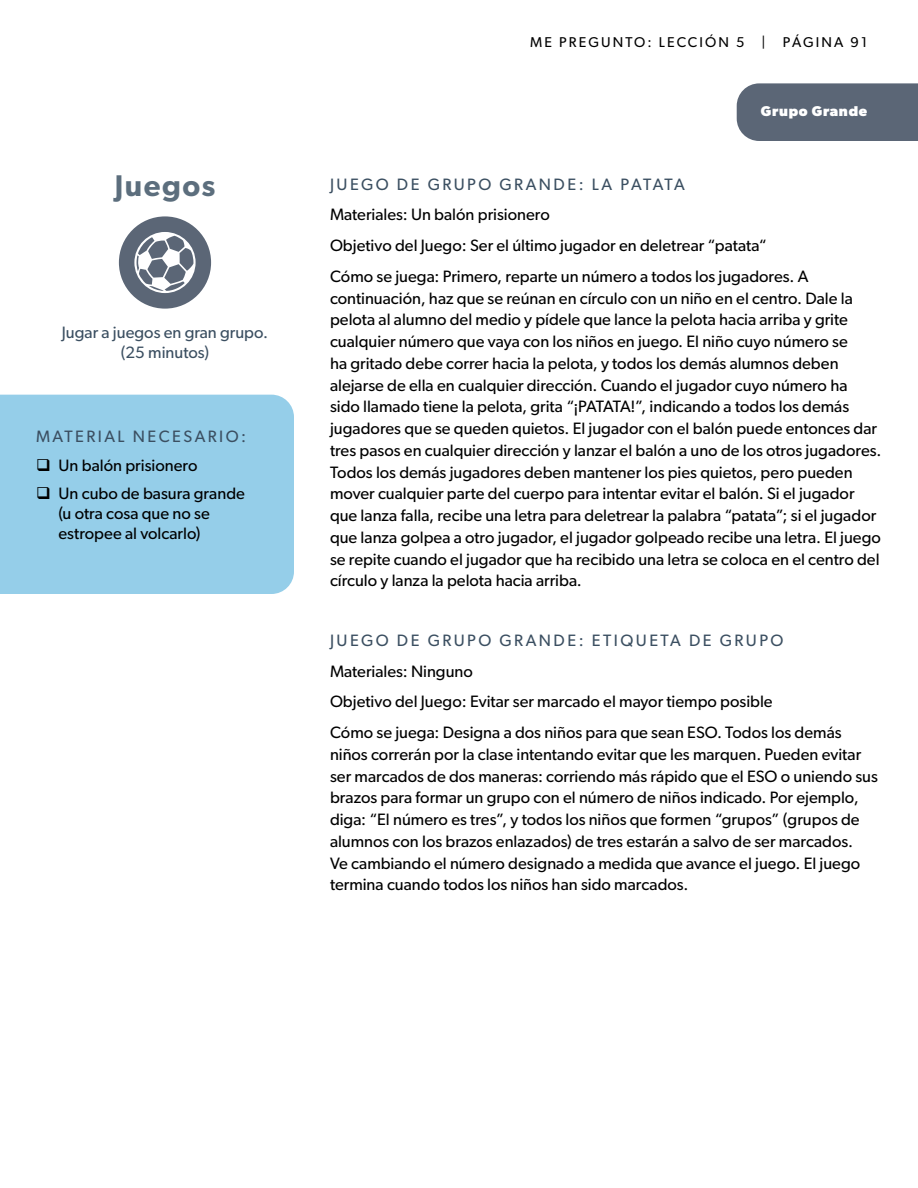
<style>
.page{position:relative;width:918px;height:1188px;background:#fff}
.page>*{position:absolute;margin:0;border:0;box-sizing:border-box;transform-origin:0 0}
.t1{font:600 30px "Gibson";letter-spacing:.05em;color:#5c6e7d}
.t2{font:16.5px/21.8px "Gibson";color:#000}
.t3{font:16.5px "Gibson";letter-spacing:.15em;color:#3b4f61}
.t4{font:16.5px/19.8px "Gibson";color:#3b4f61;text-align:center}
.t5{font:14.25px "Gibson";letter-spacing:.15em;color:#000}
.t6{font:700 14.25px "Gibson";letter-spacing:.05em;color:#fff}
</style>
<div class="page">
<div style="left:737px;top:83px;width:181px;height:58px;background:#5b6676"></div>
<div style="left:119px;top:216px;width:92px;height:93px;background:#5b6676;border-radius:50%"></div>
<svg style="left:134px;top:232px;width:62px;height:61px"></svg>
<div style="left:0;top:395px;width:294px;height:199px;background:#95cee9"></div>
<h1 class="t1" style="left:115px;top:168px;width:102px">Juegos</h1>
<p class="t4" style="left:62px;top:323px;width:208px">Jugar a juegos en gran grupo. (25 minutos)</p>
<p class="t3" style="left:36px;top:426px;width:212px">MATERIAL NECESARIO:</p>
<p class="t2" style="left:36px;top:454px;width:163px">❑ Un balón prisionero</p>
<p class="t2" style="left:59px;top:484px;width:188px;line-height:19.8px;text-indent:-23px">❑ Un cubo de basura grande (u otra cosa que no se estropee al volcarlo)</p>
<p class="t5" style="left:530px;top:34px;width:338px">ME PREGUNTO: LECCIÓN 5 | PÁGINA 91</p>
<p class="t6" style="left:761px;top:103px;width:108px">Grupo Grande</p>
<p class="t3" style="left:330px;top:174px;width:356px">JUEGO DE GRUPO GRANDE: LA PATATA</p>
<p class="t2" style="left:330px;top:199px;width:480px;line-height:30.8px">Materiales: Un balón prisionero<br>Objetivo del Juego: Ser el último jugador en deletrear “patata“<br>Cómo se juega: Primero, reparte un número a todos los jugadores. A</p>
<p class="t2" style="left:330px;top:287px;width:553px">continuación, haz que se reúnan en círculo con un niño en el centro. Dale la pelota al alumno del medio y pídele que lance la pelota hacia arriba y grite cualquier número que vaya con los niños en juego. El niño cuyo número se<br>ha gritado debe correr hacia la pelota, y todos los demás alumnos deben alejarse de ella en cualquier dirección. Cuando el jugador cuyo número ha sido llamado tiene la pelota, grita “¡PATATA!”, indicando a todos los demás jugadores que se queden quietos. El jugador con el balón puede entonces dar tres pasos en cualquier dirección y lanzar el balón a uno de los otros jugadores.<br>Todos los demás jugadores deben mantener los pies quietos, pero pueden mover cualquier parte del cuerpo para intentar evitar el balón. Si el jugador que lanza falla, recibe una letra para deletrear la palabra “patata”; si el jugador que lanza golpea a otro jugador, el jugador golpeado recibe una letra. El juego se repite cuando el jugador que ha recibido una letra se coloca en el centro del círculo y lanza la pelota hacia arriba.</p>
<p class="t3" style="left:330px;top:630px;width:455px">JUEGO DE GRUPO GRANDE: ETIQUETA DE GRUPO</p>
<p class="t2" style="left:330px;top:655px;width:513px;line-height:30.8px">Materiales: Ninguno<br>Objetivo del Juego: Evitar ser marcado el mayor tiempo posible<br>Cómo se juega: Designa a dos niños para que sean ESO. Todos los demás</p>
<p class="t2" style="left:330px;top:743px;width:549px">niños correrán por la clase intentando evitar que les marquen. Pueden evitar ser marcados de dos maneras: corriendo más rápido que el ESO o uniendo sus brazos para formar un grupo con el número de niños indicado. Por ejemplo, diga: “El número es tres”, y todos los niños que formen “grupos” (grupos de alumnos con los brazos enlazados) de tres estarán a salvo de ser marcados.<br>Ve cambiando el número designado a medida que avance el juego. El juego termina cuando todos los niños han sido marcados.</p>
</div>
